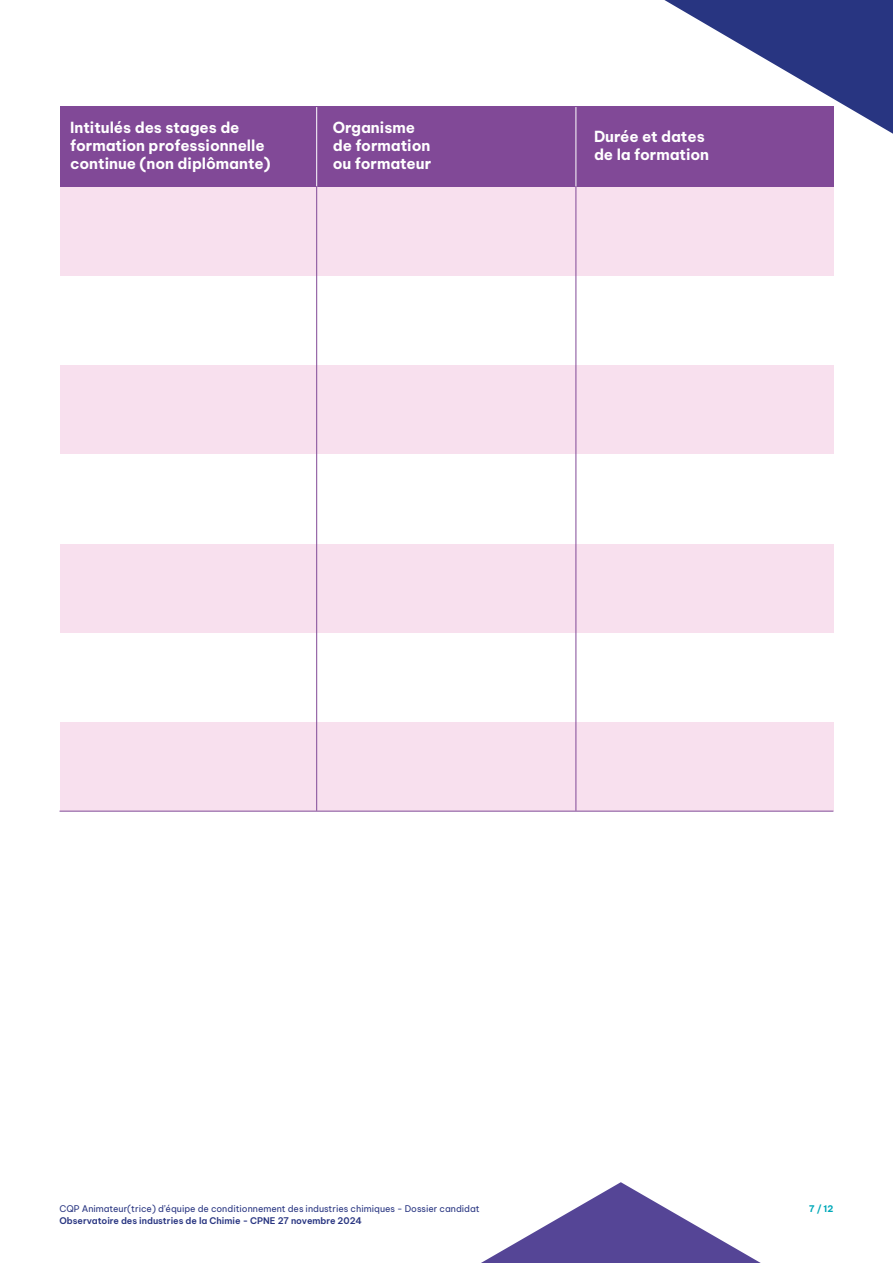
<style>
.page{position:relative;width:893px;height:1263px;background:#fff}
.page>*{position:absolute;margin:0;border:0;box-sizing:border-box;transform-origin:0 0}
.t1{font:700 15px/18px "Be Vietnam Pro";letter-spacing:-.005em;color:#fff}
.t2{font:9px "Be Vietnam Pro";color:#283581}
.t3{font:600 9px "Be Vietnam Pro";color:#283581}
.t4{font:700 9px "Be Vietnam Pro";color:#00a9b9}
</style>
<div class="page">
<div style="left:60px;top:106px;width:773px;height:81px;background:#814997"></div>
<hr style="left:575px;top:107px;width:1px;height:88px;background:#fff">
<hr style="left:316px;top:107px;width:1px;height:88px;background:#fff">
<div style="left:60px;top:188px;width:773px;height:88px;background:#f8e0ee"></div>
<div style="left:60px;top:544px;width:773px;height:89px;background:#f8e0ee"></div>
<div style="left:60px;top:365px;width:773px;height:89px;background:#f8e0ee"></div>
<div style="left:60px;top:722px;width:773px;height:89px;background:#f8e0ee"></div>
<hr style="left:60px;top:811px;width:773px;height:1px;background:#814997">
<svg style="left:481px;top:1182px;width:280px;height:81px"></svg>
<svg style="left:664px;top:0;width:229px;height:134px"></svg>
<hr style="left:575px;top:186px;width:1px;height:625px;background:#814997">
<hr style="left:316px;top:186px;width:1px;height:625px;background:#814997">
<div style="left:60px;top:1203px;width:457px;height:21px;background:#fff"></div>
<p class="t1" style="left:70px;top:116px;width:202px">Intitulés des stages de formation professionnelle continue (non diplômante)</p>
<p class="t1" style="left:333px;top:116px;width:100px">Organisme de formation ou formateur</p>
<p class="t1" style="left:594px;top:126px;width:117px">Durée et dates de la formation</p>
<p class="t2" style="left:60px;top:1202px;width:421px">CQP Animateur(trice) d’équipe de conditionnement des industries chimiques - Dossier candidat</p>
<p class="t3" style="left:60px;top:1213px;width:304px">Observatoire des industries de la Chimie - CPNE 27 novembre 2024</p>
<p class="t4" style="left:809px;top:1201px;width:26px">7 / 12</p>
</div>
